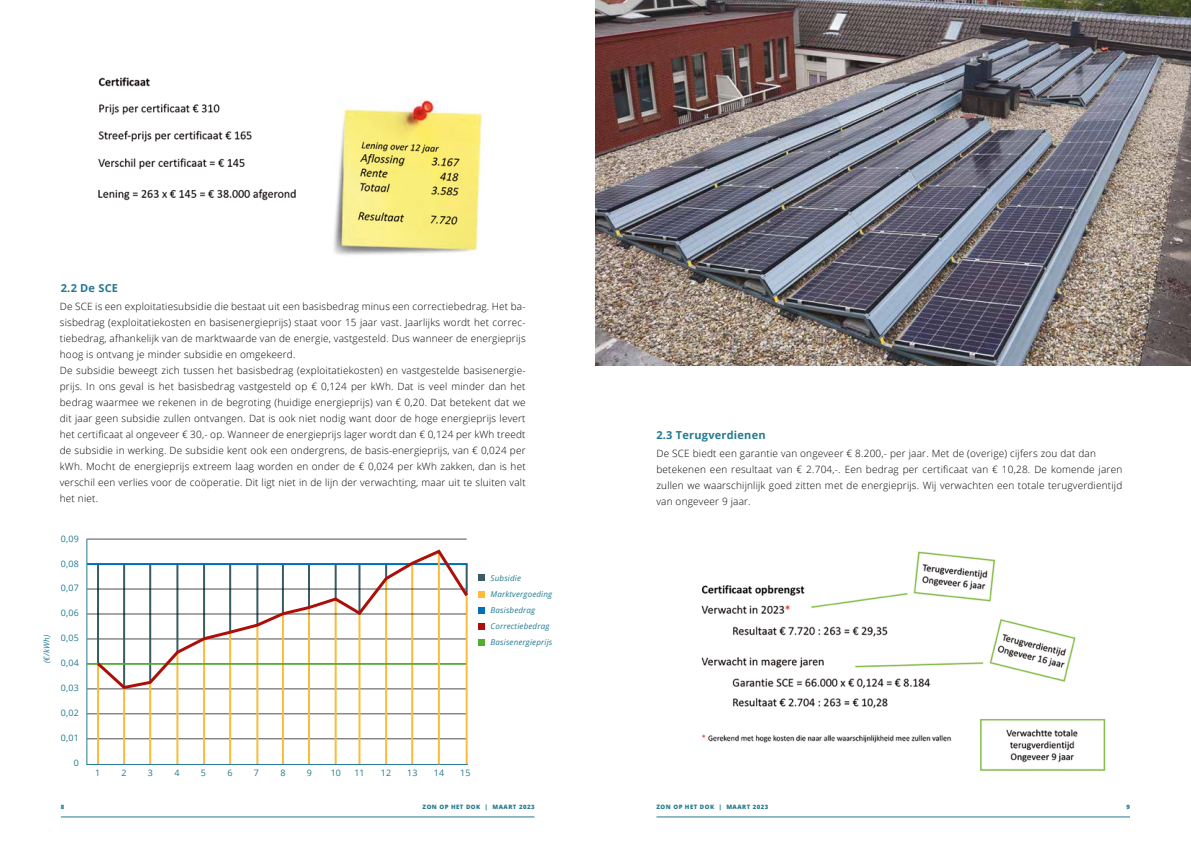
<style>
.page{position:relative;width:1191px;height:842px;background:#fff}
.page>*{position:absolute;margin:0;border:0;box-sizing:border-box;transform-origin:0 0}
.t1{font:700 11px "Open Sans";letter-spacing:.02em;color:#237a90}
.t2{font:300 10px/16px "Open Sans";letter-spacing:.02em;color:#000}
.t3{font:8.9px "Open Sans";letter-spacing:.02em;color:#237a90}
.t4{font:italic 8px/16px "Open Sans";letter-spacing:.02em;color:#237a90}
.t5{font:800 6px "Open Sans";letter-spacing:.08em;color:#237a90}
</style>
<div class="page">
<hr style="left:61px;top:817px;width:473px;height:1px;background:#237a90">
<hr style="left:656px;top:817px;width:474px;height:1px;background:#237a90">
<hr style="left:87px;top:639px;width:379px;height:1px;background:#000">
<hr style="left:87px;top:738px;width:379px;height:1px;background:#000">
<hr style="left:87px;top:714px;width:379px;height:1px;background:#000">
<hr style="left:87px;top:689px;width:379px;height:1px;background:#000">
<hr style="left:466px;top:594px;width:2px;height:170px;background:#fbbc3b">
<hr style="left:411px;top:563px;width:2px;height:201px;background:#fbbc3b">
<hr style="left:385px;top:578px;width:2px;height:186px;background:#fbbc3b">
<hr style="left:358px;top:612px;width:2px;height:152px;background:#fbbc3b">
<hr style="left:335px;top:599px;width:2px;height:165px;background:#fbbc3b">
<hr style="left:308px;top:607px;width:2px;height:157px;background:#fbbc3b">
<hr style="left:282px;top:613px;width:2px;height:151px;background:#fbbc3b">
<hr style="left:256px;top:625px;width:2px;height:139px;background:#fbbc3b">
<hr style="left:229px;top:632px;width:2px;height:132px;background:#fbbc3b">
<hr style="left:203px;top:638px;width:2px;height:126px;background:#fbbc3b">
<hr style="left:176px;top:652px;width:2px;height:112px;background:#fbbc3b">
<hr style="left:149px;top:681px;width:2px;height:83px;background:#fbbc3b">
<hr style="left:123px;top:687px;width:2px;height:77px;background:#fbbc3b">
<hr style="left:97px;top:665px;width:2px;height:99px;background:#fbbc3b">
<hr style="left:87px;top:539px;width:380px;height:1px;background:#000">
<hr style="left:87px;top:663px;width:379px;height:2px;background:#52ae32">
<hr style="left:87px;top:614px;width:379px;height:1px;background:#000">
<hr style="left:87px;top:589px;width:379px;height:1px;background:#000">
<hr style="left:86px;top:764px;width:382px;height:1px;background:#237a90">
<hr style="left:86px;top:539px;width:1px;height:225px;background:#237a90">
<div style="left:478px;top:574px;width:7px;height:7px;background:#395c64"></div>
<div style="left:478px;top:591px;width:7px;height:7px;background:#fbbc3b"></div>
<div style="left:478px;top:607px;width:7px;height:7px;background:#0070ba"></div>
<div style="left:478px;top:622px;width:7px;height:7px;background:#ac0f09"></div>
<div style="left:478px;top:639px;width:7px;height:7px;background:#52ae32"></div>
<hr style="left:87px;top:563px;width:380px;height:2px;background:#0070ba">
<hr style="left:438px;top:552px;width:2px;height:212px;background:#fbbc3b">
<svg style="left:94px;top:549px;width:374px;height:142px"></svg>
<img style="left:98px;top:77px;width:385px;height:179px">
<img style="left:701px;top:551px;width:405px;height:220px">
<img style="left:595px;top:0;width:596px;height:366px">
<p class="t1" style="left:61px;top:280px;width:59px">2.2 De SCE</p>
<p class="t2" style="left:60px;top:298px;width:467px">De SCE is een exploitatiesubsidie die bestaat uit een basisbedrag minus een correctiebedrag. Het ba&shy;sisbedrag (exploitatiekosten en basisenergieprijs) staat voor 15 jaar vast. Jaarlijks wordt het correc&shy;tiebedrag, afhankelijk van de marktwaarde van de energie, vastgesteld. Dus wanneer de energieprijs hoog is ontvang je minder subsidie en omgekeerd.<br>De subsidie beweegt zich tussen het basisbedrag (exploitatiekosten) en vastgestelde basisenergie&shy;prijs. In ons geval is het basisbedrag vastgesteld op € 0,124 per kWh. Dat is veel minder dan het bedrag waarmee we rekenen in de begroting (huidige energieprijs) van € 0,20. Dat betekent dat we dit jaar geen subsidie zullen ontvangen. Dat is ook niet nodig want door de hoge energieprijs levert het certificaat al ongeveer € 30,- op. Wanneer de energieprijs lager wordt dan € 0,124 per kWh treedt de subsidie in werking. De subsidie kent ook een ondergrens, de basis-energieprijs, van € 0,024 per kWh. Mocht de energieprijs extreem laag worden en onder de € 0,024 per kWh zakken, dan is het verschil een verlies voor de coöperatie. Dit ligt niet in de lijn der verwachting, maar uit te sluiten valt het niet.</p>
<p class="t1" style="left:656px;top:428px;width:111px">2.3 Terugverdienen</p>
<p class="t2" style="left:656px;top:445px;width:467px">De SCE biedt een garantie van ongeveer € 8.200,- per jaar. Met de (overige) cijfers zou dat dan betekenen een resultaat van € 2.704,-. Een bedrag per certificaat van € 10,28. De komende jaren zullen we waarschijnlijk goed zitten met de energieprijs. Wij verwachten een totale terugverdientijd van ongeveer 9 jaar.</p>
<p class="t4" style="left:38px;top:663px;width:30px;rotate:-90deg">(€/kWh)</p>
<p class="t3" style="left:61px;top:532px;width:20px">0,09</p>
<p class="t3" style="left:61px;top:557px;width:20px">0,08</p>
<p class="t3" style="left:61px;top:582px;width:20px">0,07</p>
<p class="t3" style="left:61px;top:607px;width:20px">0,06</p>
<p class="t3" style="left:61px;top:632px;width:20px">0,05</p>
<p class="t3" style="left:61px;top:657px;width:20px">0,04</p>
<p class="t3" style="left:61px;top:682px;width:20px">0,03</p>
<p class="t3" style="left:61px;top:706px;width:20px">0,02</p>
<p class="t3" style="left:61px;top:731px;width:20px">0,01</p>
<p class="t3" style="left:74px;top:756px;width:7px">0</p>
<p class="t3" style="left:95px;top:767px;width:7px">1</p>
<p class="t3" style="left:121px;top:767px;width:7px">2</p>
<p class="t3" style="left:148px;top:767px;width:7px">3</p>
<p class="t3" style="left:174px;top:767px;width:7px">4</p>
<p class="t3" style="left:201px;top:767px;width:7px">5</p>
<p class="t3" style="left:227px;top:767px;width:7px">6</p>
<p class="t3" style="left:254px;top:767px;width:7px">7</p>
<p class="t3" style="left:280px;top:767px;width:7px">8</p>
<p class="t3" style="left:307px;top:767px;width:7px">9</p>
<p class="t3" style="left:331px;top:767px;width:12px">10</p>
<p class="t3" style="left:354px;top:767px;width:12px">11</p>
<p class="t3" style="left:381px;top:767px;width:12px">12</p>
<p class="t3" style="left:407px;top:767px;width:12px">13</p>
<p class="t3" style="left:434px;top:767px;width:12px">14</p>
<p class="t3" style="left:460px;top:767px;width:12px">15</p>
<p class="t4" style="left:490px;top:570px;width:63px">Subsidie<br>Marktvergoeding<br>Basisbedrag<br>Correctiebedrag<br>Basisenergieprijs</p>
<p class="t5" style="left:61px;top:802px;width:5px">8</p>
<p class="t5" style="left:422px;top:802px;width:113px">ZON OP HET DOK | MAART 2023</p>
<p class="t5" style="left:656px;top:802px;width:113px">ZON OP HET DOK | MAART 2023</p>
<p class="t5" style="left:1126px;top:802px;width:5px">9</p>
</div>
